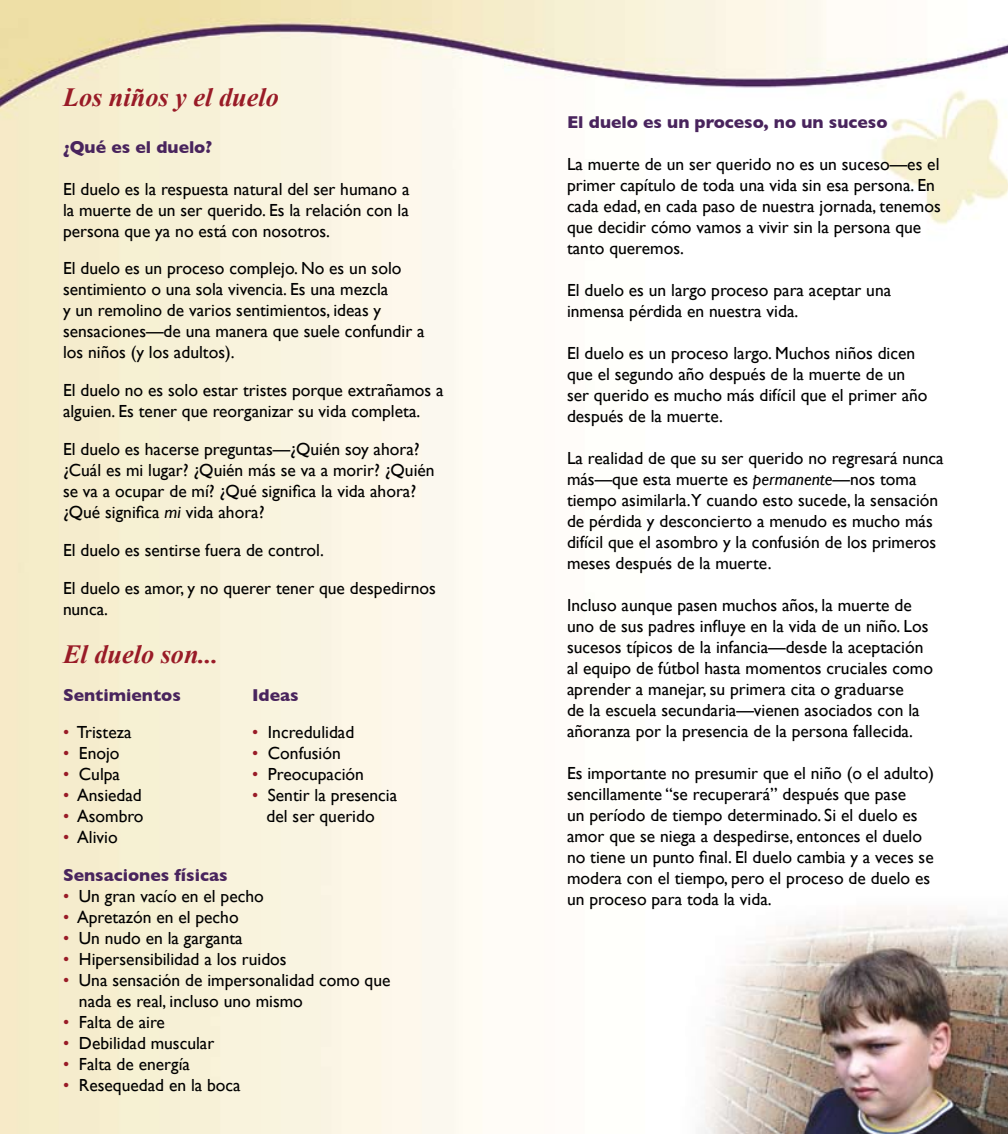
<style>
.page{position:relative;width:1008px;height:1134px;background:#fff}
.page>*{position:absolute;margin:0;border:0;box-sizing:border-box;transform-origin:0 0}
.t1{font:italic 700 26.25px "Times New Roman";color:#991b27}
.t2{font:17.5px/21px "Gill Sans";color:#000}
.t3{font:700 17.5px/37.8px "Gill Sans";color:#49245d}
.s1{font-style:italic}
.s2{color:#991b27}
.s3{font-weight:400;color:#991b27}
.s4{font-weight:400;color:#000}
</style>
<div class="page">
<img style="left:0;top:0;width:1008px;height:1134px">
<h1 class="t1" style="left:63px;top:79px;width:217px">Los niños y el duelo</h1>
<p class="t3" style="left:63px;top:128px;width:151px">¿Qué es el duelo?</p>
<p class="t2" style="left:63px;top:178px;width:348px;text-align:justify">El duelo es la respuesta natural del ser humano a la muerte de un ser querido. Es la relación con la persona que ya no está con nosotros.</p>
<p class="t2" style="left:63px;top:258px;width:363px">El duelo es un proceso complejo. No es un solo sentimiento o una sola vivencia. Es una mezcla<br>y un remolino de varios sentimientos, ideas y sensaciones—de una manera que suele confundir a los niños (y los adultos).</p>
<p class="t2" style="left:63px;top:380px;width:382px">El duelo no es solo estar tristes porque extrañamos a alguien. Es tener que reorganizar su vida completa.</p>
<p class="t2" style="left:63px;top:438px;width:373px">El duelo es hacerse preguntas—¿Quién soy ahora? ¿Cuál es mi lugar? ¿Quién más se va a morir? ¿Quién se va a ocupar de mí? ¿Qué significa la vida ahora? ¿Qué significa <span class="s1">mi</span> vida ahora?</p>
<p class="t2" style="left:63px;top:531px;width:374px;line-height:37.8px">El duelo es sentirse fuera de control.<br>El duelo es amor, y no querer tener que despedirnos</p>
<p class="t2" style="left:63px;top:598px;width:47px">nunca.</p>
<h1 class="t1" style="left:63px;top:636px;width:157px">El duelo son...</h1>
<p class="t3" style="left:63px;top:676px;width:119px">Sentimientos</p>
<p class="t3" style="left:252px;top:676px;width:48px">Ideas</p>
<p class="t2" style="left:63px;top:722px;width:70px"><span class="s2">•</span> Tristeza</p>
<p class="t2" style="left:252px;top:722px;width:104px"><span class="s2">•</span> Incredulidad</p>
<p class="t2" style="left:63px;top:743px;width:58px"><span class="s2">•</span> Enojo</p>
<p class="t2" style="left:252px;top:743px;width:90px"><span class="s2">•</span> Confusión</p>
<p class="t2" style="left:63px;top:764px;width:59px"><span class="s2">•</span> Culpa</p>
<p class="t2" style="left:252px;top:764px;width:113px"><span class="s2">•</span> Preocupación</p>
<p class="t2" style="left:63px;top:785px;width:80px"><span class="s2">•</span> Ansiedad</p>
<p class="t2" style="left:252px;top:785px;width:147px"><span class="s2">•</span> Sentir la presencia</p>
<p class="t2" style="left:63px;top:806px;width:82px"><span class="s2">•</span> Asombro</p>
<p class="t2" style="left:267px;top:806px;width:110px">del ser querido</p>
<p class="t3" style="left:63px;top:819px;width:166px"><span class="s3">•</span> <span class="s4">Alivio<br></span>Sensaciones físicas</p>
<p class="t2" style="left:63px;top:886px;width:202px"><span class="s2">•</span> Un gran vacío en el pecho</p>
<p class="t2" style="left:63px;top:907px;width:177px"><span class="s2">•</span> Apretazón en el pecho</p>
<p class="t2" style="left:63px;top:928px;width:181px"><span class="s2">•</span> Un nudo en la garganta</p>
<p class="t2" style="left:63px;top:949px;width:225px"><span class="s2">•</span> Hipersensibilidad a los ruidos</p>
<p class="t2" style="left:79px;top:970px;width:313px;text-indent:-16px"><span class="s2">•</span> Una sensación de impersonalidad como que nada es real, incluso uno mismo</p>
<p class="t2" style="left:63px;top:1012px;width:104px"><span class="s2">•</span> Falta de aire</p>
<p class="t2" style="left:63px;top:1033px;width:153px"><span class="s2">•</span> Debilidad muscular</p>
<p class="t2" style="left:63px;top:1054px;width:128px"><span class="s2">•</span> Falta de energía</p>
<p class="t2" style="left:63px;top:1075px;width:179px"><span class="s2">•</span> Resequedad en la boca</p>
<p class="t3" style="left:567px;top:103px;width:322px">El duelo es un proceso, no un suceso</p>
<p class="t2" style="left:567px;top:153px;width:375px">La muerte de un ser querido no es un suceso—es el primer capítulo de toda una vida sin esa persona. En cada edad, en cada paso de nuestra jornada, tenemos que decidir cómo vamos a vivir sin la persona que tanto queremos.</p>
<p class="t2" style="left:567px;top:279px;width:326px">El duelo es un largo proceso para aceptar una inmensa pérdida en nuestra vida.</p>
<p class="t2" style="left:567px;top:342px;width:362px">El duelo es un proceso largo. Muchos niños dicen que el segundo año después de la muerte de un ser querido es mucho más difícil que el primer año después de la muerte.</p>
<p class="t2" style="left:567px;top:447px;width:378px">La realidad de que su ser querido no regresará nunca más—que esta muerte es <span class="s1">permanente</span>—nos toma tiempo asimilarla.Y cuando esto sucede, la sensación de pérdida y desconcierto a menudo es mucho más difícil que el asombro y la confusión de los primeros meses después de la muerte.</p>
<p class="t2" style="left:567px;top:594px;width:367px">Incluso aunque pasen muchos años, la muerte de uno de sus padres influye en la vida de un niño. Los sucesos típicos de la infancia—desde la aceptación al equipo de fútbol hasta momentos cruciales como aprender a manejar, su primera cita o graduarse<br>de la escuela secundaria—vienen asociados con la añoranza por la presencia de la persona fallecida.</p>
<p class="t2" style="left:567px;top:762px;width:369px">Es importante no presumir que el niño (o el adulto) sencillamente “se recuperará” después que pase<br>un período de tiempo determinado. Si el duelo es amor que se niega a despedirse, entonces el duelo no tiene un punto final. El duelo cambia y a veces se modera con el tiempo, pero el proceso de duelo es un proceso para toda la vida.</p>
</div>
